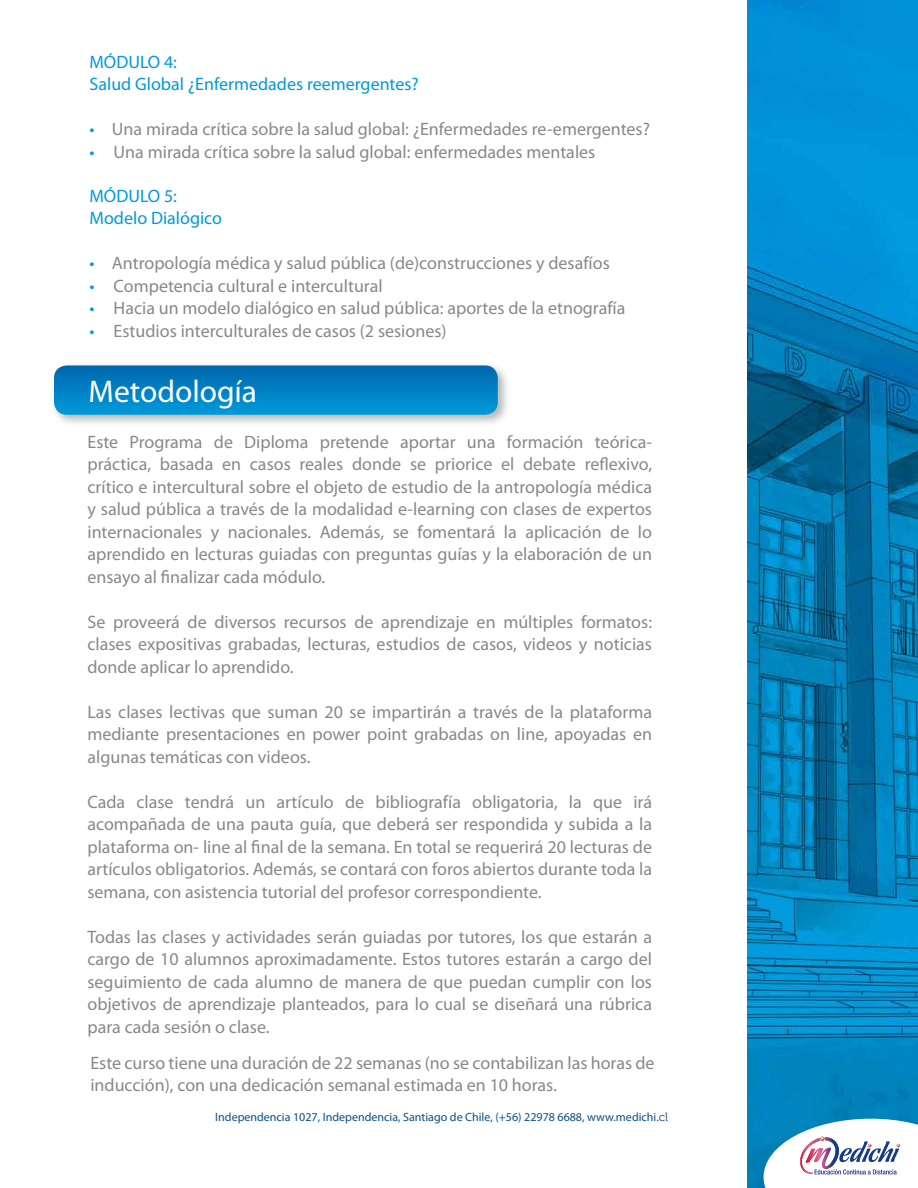
<style>
.page{position:relative;width:918px;height:1188px;background:#fff}
.page>*{position:absolute;margin:0;border:0;box-sizing:border-box;transform-origin:0 0}
.t1{font:31.5px "Myriad Pro";color:#fff}
.t2{font:18px/22.5px "Myriad Pro";color:#87888a;text-align:justify}
.t3{font:18px/22.5px "Myriad Pro";color:#009ada}
.t4{font:12px "Myriad Pro";color:#0c4f86}
.s1{color:#009ada}
.s2{font-family:"Museo 300"}
</style>
<div class="page">
<img style="left:748px;top:0;width:170px;height:1188px">
<svg style="left:764px;top:1119px;width:154px;height:69px"></svg>
<div style="left:50px;top:362px;width:460px;height:66px;background:#9ba19e;opacity:.75"></div>
<svg style="left:54px;top:365px;width:444px;height:50px;background:#0482c4"></svg>
<p class="t3" style="left:89px;top:50px;width:331px">MÓDULO 4:<br>Salud Global ¿Enfermedades reemergentes?</p>
<p class="t2" style="left:89px;top:117px;width:562px"><span class="s1">•</span> Una mirada crítica sobre la salud global: ¿Enfermedades re-emergentes?</p>
<p class="t2" style="left:89px;top:140px;width:507px"><span class="s1">•</span> Una mirada crítica sobre la salud global: enfermedades mentales</p>
<p class="t3" style="left:89px;top:184px;width:134px">MÓDULO 5:<br>Modelo Dialógico</p>
<p class="t2" style="left:89px;top:252px;width:522px"><span class="s1">•</span> Antropología médica y salud pública (de)construcciones y desafíos</p>
<p class="t2" style="left:89px;top:274px;width:295px"><span class="s1">•</span> Competencia cultural e intercultural</p>
<p class="t2" style="left:89px;top:297px;width:538px"><span class="s1">•</span> Hacia un modelo dialógico en salud pública: aportes de la etnografía</p>
<p class="t2" style="left:89px;top:319px;width:359px"><span class="s1">•</span> Estudios interculturales de casos (2 sesiones)</p>
<h1 class="t1" style="left:89px;top:372px;width:170px">Metodología</h1>
<p class="t2" style="left:87px;top:430px;width:566px">Este Programa de Diploma pretende aportar una formación teórica&shy;práctica, basada en casos reales donde se priorice el debate reflexivo, crítico e intercultural sobre el objeto de estudio de la antropología médica y salud pública a través de la modalidad e-learning con clases de expertos internacionales y nacionales. Además, se fomentará la aplicación de lo aprendido en lecturas guiadas con preguntas guías y la elaboración de un ensayo al finalizar cada módulo.</p>
<p class="t2" style="left:87px;top:610px;width:566px">Se proveerá de diversos recursos de aprendizaje en múltiples formatos: clases expositivas grabadas, lecturas, estudios de casos, videos y noticias donde aplicar lo aprendido.</p>
<p class="t2" style="left:87px;top:700px;width:566px">Las clases lectivas que suman 20 se impartirán a través de la plataforma mediante presentaciones en power point grabadas on line, apoyadas en algunas temáticas con videos.</p>
<p class="t2" style="left:87px;top:790px;width:566px">Cada clase tendrá un artículo de bibliografía obligatoria, la que irá acompañada de una pauta guía, que deberá ser respondida y subida a la plataforma on- line al final de la semana. En total se requerirá 20 lecturas de artículos obligatorios. Además, se contará con foros abiertos durante toda la semana, con asistencia tutorial del profesor correspondiente.</p>
<p class="t2" style="left:87px;top:925px;width:566px">Todas las clases y actividades serán guiadas por tutores, los que estarán a cargo de 10 alumnos aproximadamente. Estos tutores estarán a cargo del seguimiento de cada alumno de manera de que puedan cumplir con los objetivos de aprendizaje planteados, para lo cual se diseñará una rúbrica para cada sesión o clase.</p>
<p class="t2" style="left:90px;top:1051px;width:566px">Este curso tiene una duración de 22 semanas (no se contabilizan las horas de inducción), con una dedicación semanal estimada en 10 horas.</p>
<p class="t4" style="left:215px;top:1110px;width:454px">Independencia 1027, Independencia, Santiago de Chile, (+56) 22978 6688, www.medichi.<span class="s2">cl</span></p>
</div>
